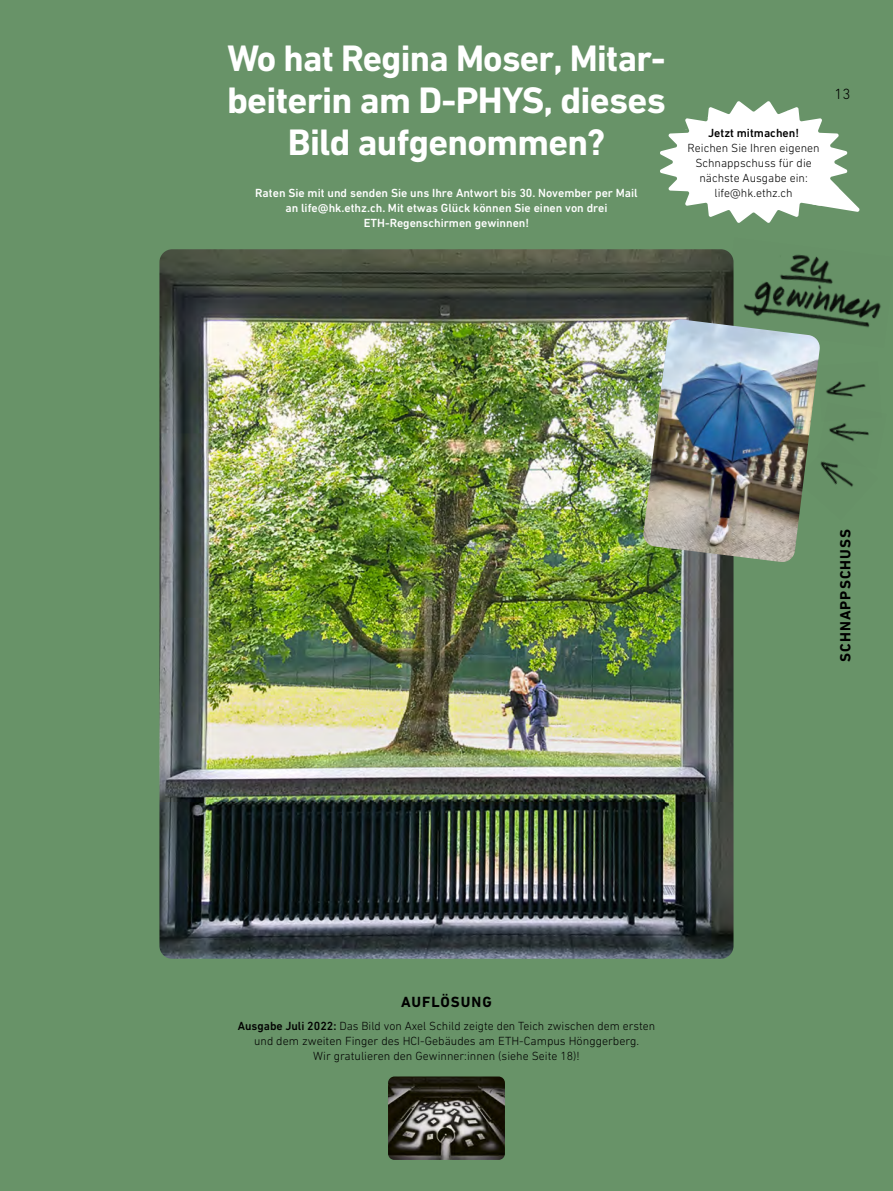
<style>
.page{position:relative;width:893px;height:1191px;background:#689368}
.page>*{position:absolute;margin:0;border:0;box-sizing:border-box;transform-origin:0 0}
.H3_Headline_Lead_bol{font:700 37.5px/42px "DIN Next W1 G";letter-spacing:-.02em;color:#fff;text-align:center}
.CTA_medium_zentriert{font:700 15px "DIN Next W1 G";letter-spacing:.07em;color:#000}
.Zahl_rechtsbündig_10{font:300 15px "DIN Next W1 G";color:#000}
.CTA_medium_zentriert-2{font:300 12px/15px "DIN Next W1 G";color:#000;text-align:center}
.CTA_medium_zentriert-3{font:500 12px/15px "DIN Next W1 G";color:#fff;text-align:center}
.CTA_light_zentriert{font:300 12px/15px "DIN Next W1 G";color:#000;text-align:center}
.t1{font:500 12px "DIN Next W1 G";color:#000}
.s1{font-weight:500}
</style>
<div class="page">
<img style="left:159px;top:249px;width:574px;height:709px">
<svg style="left:660px;top:101px;width:200px;height:122px"></svg>
<img style="left:643px;top:319px;width:177px;height:244px">
<img style="left:818px;top:361px;width:48px;height:42px">
<img style="left:817px;top:403px;width:52px;height:35px">
<img style="left:796px;top:438px;width:58px;height:82px">
<img style="left:723px;top:249px;width:158px;height:99px">
<img style="left:388px;top:1076px;width:117px;height:83px">
<p class="H3_Headline_Lead_bol" style="left:227px;top:37px;width:440px">Wo hat Regina Moser, Mitar&shy;beiterin am D-PHYS, dieses<br>Bild aufgenommen?</p>
<p class="t1" style="left:708px;top:125px;width:92px">Jetzt mitmachen!</p>
<p class="CTA_light_zentriert" style="left:687px;top:140px;width:134px">Reichen Sie Ihren eigenen<br>Schnappschuss für die nächste Ausgabe ein:</p>
<p class="CTA_medium_zentriert-3" style="left:255px;top:185px;width:384px">Raten Sie mit und senden Sie uns Ihre Antwort bis 30. November per Mail</p>
<p class="CTA_light_zentriert" style="left:715px;top:185px;width:80px">life@hk.ethz.ch</p>
<p class="CTA_medium_zentriert-3" style="left:285px;top:200px;width:324px">an life@hk.ethz.ch. Mit etwas Glück können Sie einen von drei<br>ETH-Regenschirmen gewinnen!</p>
<p class="Zahl_rechtsbündig_10" style="left:834px;top:85px;width:17px">13</p>
<p class="CTA_medium_zentriert" style="left:837px;top:662px;width:134px;rotate:-90deg">SCHNAPPSCHUSS</p>
<p class="CTA_medium_zentriert" style="left:401px;top:992px;width:92px">AUFLÖSUNG</p>
<p class="CTA_medium_zentriert-2" style="left:238px;top:1018px;width:419px"><span class="s1">Ausgabe Juli 2022:</span> Das Bild von Axel Schild zeigte den Teich zwischen dem ersten und dem zweiten Finger des HCI-Gebäudes am ETH-Campus Hönggerberg.<br>Wir gratulieren den Gewinner:innen (siehe Seite 18)!</p>
</div>
